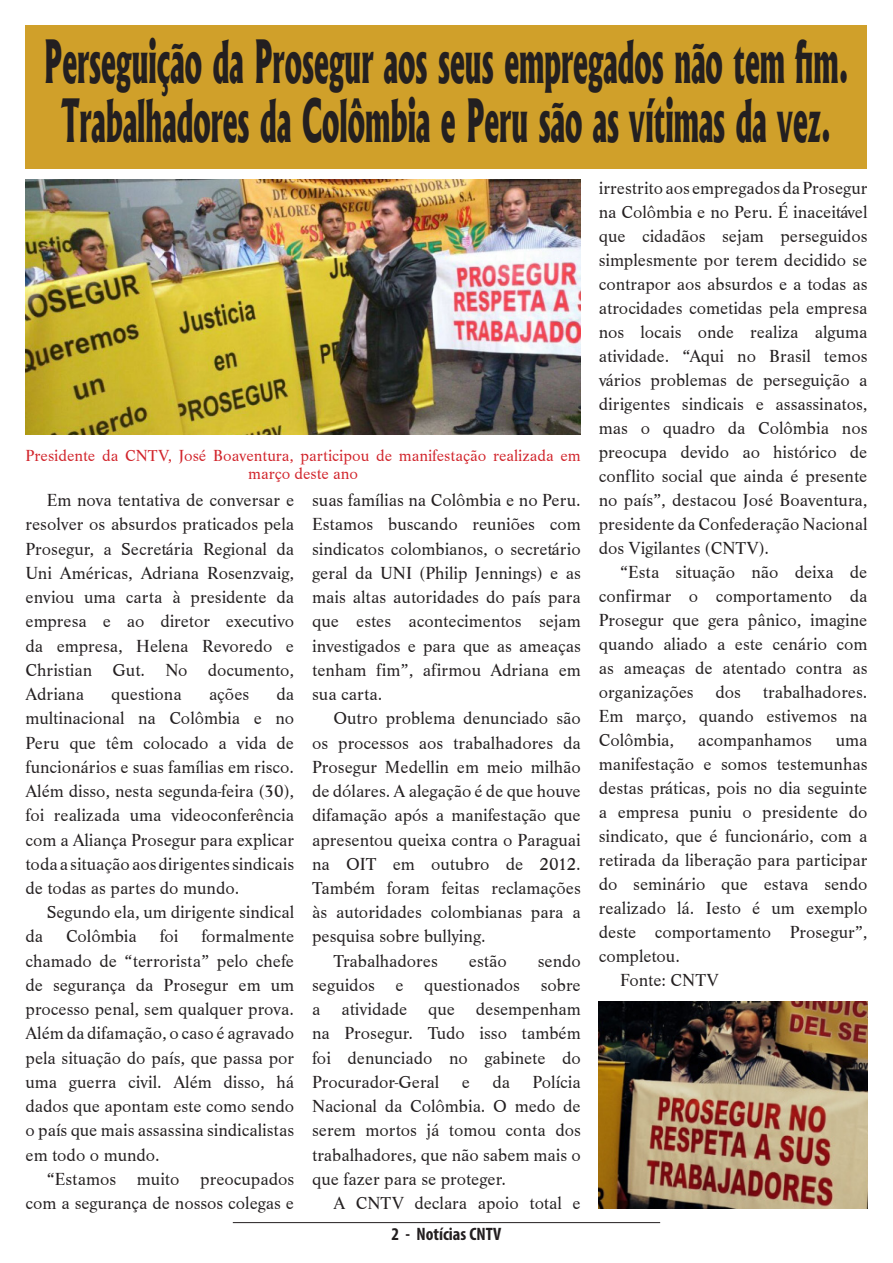
<style>
.page{position:relative;width:893px;height:1263px;background:#fff}
.page>*{position:absolute;margin:0;border:0;box-sizing:border-box;transform-origin:0 0}
.t1{font:800 57px/58.5px "Albertus";color:#231f20;text-align:center;scale:.5 1}
.t2{font:18px/24.3px "Life T";color:#231f20;text-align:justify}
.t3{font:700 condensed 18px "Myriad Pro";color:#231f20}
.t4{font:16.5px/18px "Life T";color:#d1232a;text-align:center}
</style>
<div class="page">
<hr style="left:233px;top:1222px;width:427px;height:1px;background:#231f20">
<div style="left:26px;top:26px;width:841px;height:143px;background:#d0a02a"></div>
<img style="left:26px;top:180px;width:555px;height:255px">
<img style="left:599px;top:1001px;width:268px;height:208px">
<p class="t1" style="left:44px;top:33px;width:1612px">Perseguição da Prosegur aos seus empregados não tem fim.<br>Trabalhadores da Colômbia e Peru são as vítimas da vez.</p>
<p class="t4" style="left:26px;top:446px;width:557px">Presidente da CNTV, José Boaventura, participou de manifestação realizada em março deste ano</p>
<p class="t2" style="left:26px;top:488px;width:270px;text-indent:21px">Em nova tentativa de conversar e resolver os absurdos praticados pela Prosegur, a Secretária Regional da Uni Américas, Adriana Rosenzvaig, enviou uma carta à presidente da empresa e ao diretor executivo da empresa, Helena Revoredo e Christian Gut. No documento, Adriana</p>
<p class="t2" style="left:312px;top:488px;width:270px">suas famílias na Colômbia e no Peru.<br>Estamos buscando reuniões com sindicatos colombianos, o secretário geral da UNI (Philip Jennings) e as mais altas autoridades do país para que estes acontecimentos sejam investigados e para que as ameaças tenham fim”, afirmou Adriana em sua carta.</p>
<p class="t2" style="left:312px;top:706px;width:270px;text-indent:21px">Outro problema denunciado são os processos aos trabalhadores da Prosegur Medellin em meio milhão de dólares. A alegação é de que houve difamação após a manifestação que apresentou queixa contra o Paraguai na OIT em outubro de 2012.<br>Também foram feitas reclamações às autoridades colombianas para a pesquisa sobre bullying.</p>
<p class="t2" style="left:333px;top:949px;width:106px">Trabalhadores</p>
<p class="t2" style="left:469px;top:949px;width:39px">estão</p>
<p class="t2" style="left:26px;top:682px;width:270px;text-indent:251px">da multinacional na Colômbia e no Peru que têm colocado a vida de funcionários e suas famílias em risco.<br>Além disso, nesta segunda-feira (30), foi realizada uma videoconferência com a Aliança Prosegur para explicar toda a situação aos dirigentes sindicais de todas as partes do mundo.</p>
<p class="t2" style="left:47px;top:900px;width:249px">Segundo ela, um dirigente sindical</p>
<p class="t2" style="left:26px;top:924px;width:19px">da</p>
<p class="t2" style="left:66px;top:924px;width:72px">Colômbia</p>
<p class="t2" style="left:160px;top:924px;width:20px">foi</p>
<p class="t2" style="left:111px;top:682px;width:72px">questiona</p>
<p class="t2" style="left:209px;top:682px;width:42px">ações</p>
<p class="t2" style="left:26px;top:924px;width:270px;text-indent:176px">formalmente chamado de “terrorista” pelo chefe de segurança da Prosegur em um processo penal, sem qualquer prova.<br>Além da difamação, o caso é agravado pela situação do país, que passa por uma guerra civil. Além disso, há dados que apontam este como sendo o país que mais assassina sindicalistas em todo o mundo.</p>
<p class="t2" style="left:26px;top:1167px;width:270px;text-align:right">“Estamos muito preocupados com a segurança de nossos colegas e</p>
<p class="t2" style="left:312px;top:949px;width:270px;text-indent:226px">sendo seguidos e questionados sobre a atividade que desempenham na Prosegur. Tudo isso também foi denunciado no gabinete do Procurador-Geral</p>
<p class="t2" style="left:312px;top:1070px;width:270px;text-indent:220px">Polícia Nacional da Colômbia. O medo de serem mortos já tomou conta dos trabalhadores, que não sabem mais o que fazer para se proteger.</p>
<p class="t2" style="left:333px;top:1191px;width:249px">A CNTV declara apoio total e</p>
<p class="t2" style="left:462px;top:1070px;width:10px">e</p>
<p class="t2" style="left:492px;top:1070px;width:19px">da</p>
<p class="t3" style="left:392px;top:1223px;width:111px">2 - Notícias CNTV</p>
<p class="t2" style="left:599px;top:176px;width:270px">irrestrito aos empregados da Prosegur na Colômbia e no Peru. É inaceitável que cidadãos sejam perseguidos simplesmente por terem decidido se contrapor aos absurdos e a todas as atrocidades cometidas pela empresa nos locais onde realiza alguma atividade. “Aqui no Brasil temos vários problemas de perseguição a dirigentes sindicais e assassinatos, mas o quadro da Colômbia nos preocupa devido ao histórico de conflito social que ainda é presente no país”, destacou José Boaventura, presidente da Confederação Nacional dos Vigilantes (CNTV).</p>
<p class="t2" style="left:599px;top:560px;width:270px;text-indent:21px">“Esta situação não deixa de confirmar o comportamento da Prosegur que gera pânico, imagine quando aliado a este cenário com as ameaças de atentado contra as organizações dos trabalhadores.<br>Em março, quando estivemos na Colômbia,</p>
<p class="t2" style="left:698px;top:728px;width:116px">acompanhamos</p>
<p class="t2" style="left:599px;top:728px;width:270px;text-indent:237px">uma manifestação e somos testemunhas destas práticas, pois no dia seguinte a empresa puniu o presidente do sindicato, que é funcionário, com a retirada da liberação para participar do seminário que estava sendo realizado lá. Iesto é um exemplo deste comportamento Prosegur”, completou.</p>
<p class="t2" style="left:620px;top:968px;width:100px">Fonte: CNTV</p>
</div>
